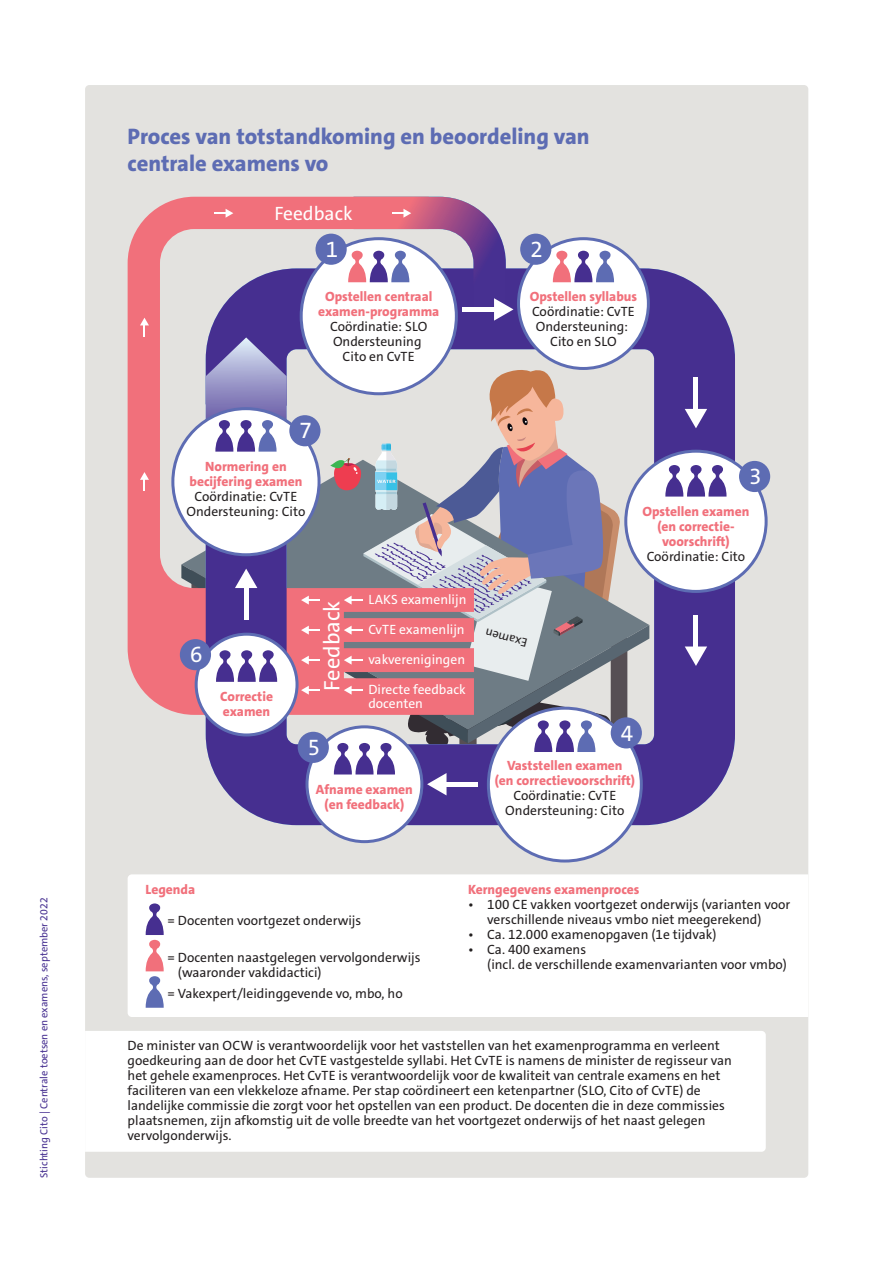
<style>
.page{position:relative;width:893px;height:1263px;background:#fff}
.page>*{position:absolute;margin:0;border:0;box-sizing:border-box;transform-origin:0 0}
.t1{font:800 22.5px/27px "The Sans Cito";color:#5d6cb3}
.t2{font:22.5px "The Sans Cito";color:#fff}
.t3{font:19.35px "The Sans Cito";color:#fff}
.t4{font:13.5px/15px "The Sans Cito";color:#231f20}
.t5{font:800 13.5px/15px "The Sans Cito";color:#f1707b;text-align:center}
.t6{font:13.5px/13.5px "The Sans Cito";color:#fff}
.t7{font:12.3px "The Sans Cito";color:#231f20}
.t8{font:10.5px "The Sans Cito";color:#462f90}
.s1{color:#fff}
</style>
<div class="page">
<div style="left:85px;top:85px;width:723px;height:1093px;background:#e3e2df;border-radius:4px"></div>
<div style="left:85px;top:1031px;width:680px;height:121px;background:#fff"></div>
<div style="left:128px;top:874px;width:680px;height:143px;background:#fff"></div>
<svg style="left:128px;top:201px;width:43px;height:510px;fill:#f1707b"></svg>
<svg style="left:146px;top:903px;width:18px;height:105px;background:#baa0c2"></svg>
<svg style="left:140px;top:318px;width:9px;height:19px"></svg>
<svg style="left:140px;top:472px;width:9px;height:19px"></svg>
<div style="left:739px;top:461px;width:31px;height:31px;background:#5d6cb3;border-radius:50%"></div>
<svg style="left:171px;top:197px;width:596px;height:666px"></svg>
<div style="left:180px;top:639px;width:31px;height:31px;background:#5d6cb3;border-radius:50%"></div>
<p class="t8" style="left:37px;top:1178px;width:282px;rotate:-90deg">Stichting Cito | Centrale toetsen en examens, september 2022</p>
<h1 class="t1" style="left:128px;top:123px;width:463px">Proces van totstandkoming en beoordeling van centrale examens vo</h1>
<h2 class="t3" style="left:274px;top:201px;width:80px">Feedback</h2>
<h1 class="t2" style="left:325px;top:235px;width:14px">1</h1>
<p class="t5" style="left:318px;top:289px;width:123px">Opstellen centraal examen-programma</p>
<p class="t4" style="left:330px;top:319px;width:99px;text-align:center">Coördinatie: SLO<br>Ondersteuning<br>Cito en CvTE</p>
<h1 class="t2" style="left:530px;top:235px;width:14px">2</h1>
<p class="t5" style="left:529px;top:289px;width:109px">Opstellen syllabus</p>
<p class="t4" style="left:532px;top:304px;width:104px;text-align:center">Coördinatie: CvTE<br>Ondersteuning:<br>Cito en SLO</p>
<h1 class="t2" style="left:299px;top:416px;width:14px">7</h1>
<p class="t5" style="left:189px;top:459px;width:114px">Normering en becijfering examen</p>
<p class="t4" style="left:186px;top:489px;width:120px;text-align:center">Coördinatie: CvTE<br>Ondersteuning: Cito</p>
<h1 class="t2" style="left:190px;top:640px;width:14px">6</h1>
<p class="t5" style="left:220px;top:689px;width:54px;text-align:left">Correctie examen</p>
<h1 class="t2" style="left:317px;top:691px;width:92px;rotate:-90deg">Feedback</h1>
<p class="t6" style="left:368px;top:593px;width:100px">LAKS examenlijn</p>
<p class="t6" style="left:368px;top:623px;width:98px">CvTE examenlijn</p>
<p class="t6" style="left:368px;top:653px;width:98px">vakverenigingen</p>
<p class="t6" style="left:368px;top:683px;width:99px">Directe feedback docenten</p>
<h1 class="t2" style="left:308px;top:733px;width:14px">5</h1>
<p class="t5" style="left:316px;top:782px;width:98px">Afname examen (en feedback)</p>
<p class="t7" style="left:525px;top:651px;width:44px;rotate:-165deg">Examen</p>
<h1 class="t2" style="left:749px;top:462px;width:14px">3</h1>
<p class="t5" style="left:642px;top:504px;width:109px">Opstellen examen (en correctie&shy;voorschrift)</p>
<p class="t4" style="left:646px;top:549px;width:100px">Coördinatie: Cito</p>
<h1 class="t2" style="left:621px;top:719px;width:14px">4</h1>
<p class="t5" style="left:495px;top:758px;width:142px">Vaststellen examen<br>(en correctievoorschrift)</p>
<p class="t4" style="left:505px;top:788px;width:120px;text-align:center">Coördinatie: CvTE<br>Ondersteuning: Cito</p>
<p class="t5" style="left:146px;top:882px;width:51px">Legenda</p>
<p class="t5" style="left:468px;top:882px;width:173px">Kerngegevens examenproces</p>
<p class="t4" style="left:487px;top:897px;width:304px;text-indent:-19px">• 100 CE vakken voortgezet onderwijs (varianten voor verschillende niveaus vmbo niet meegerekend)</p>
<p class="t4" style="left:468px;top:927px;width:250px">• Ca. 12.000 examenopgaven (1e tijdvak)</p>
<p class="t4" style="left:487px;top:942px;width:301px;text-indent:-19px">• Ca. 400 examens<br>(incl. de verschillende examenvarianten voor vmbo)</p>
<p class="t4" style="left:167px;top:913px;width:195px">= Docenten voortgezet onderwijs</p>
<p class="t4" style="left:167px;top:950px;width:254px">= Docenten naastgelegen vervolgonderwijs <span class="s1">=</span> (waaronder vakdidactici)</p>
<p class="t4" style="left:167px;top:986px;width:237px">= Vakexpert/leidinggevende vo, mbo, ho</p>
<p class="t4" style="left:128px;top:1038px;width:606px">De minister van OCW is verantwoordelijk voor het vaststellen van het examenprogramma en verleent goedkeuring aan de door het CvTE vastgestelde syllabi. Het CvTE is namens de minister de regisseur van het gehele examenproces. Het CvTE is verantwoordelijk voor de kwaliteit van centrale examens en het faciliteren van een vlekkeloze afname. Per stap coördineert een ketenpartner (SLO, Cito of CvTE) de landelijke commissie die zorgt voor het opstellen van een product. De docenten die in deze commissies plaatsnemen, zijn afkomstig uit de volle breedte van het voortgezet onderwijs of het naast gelegen vervolgonderwijs.</p>
</div>
